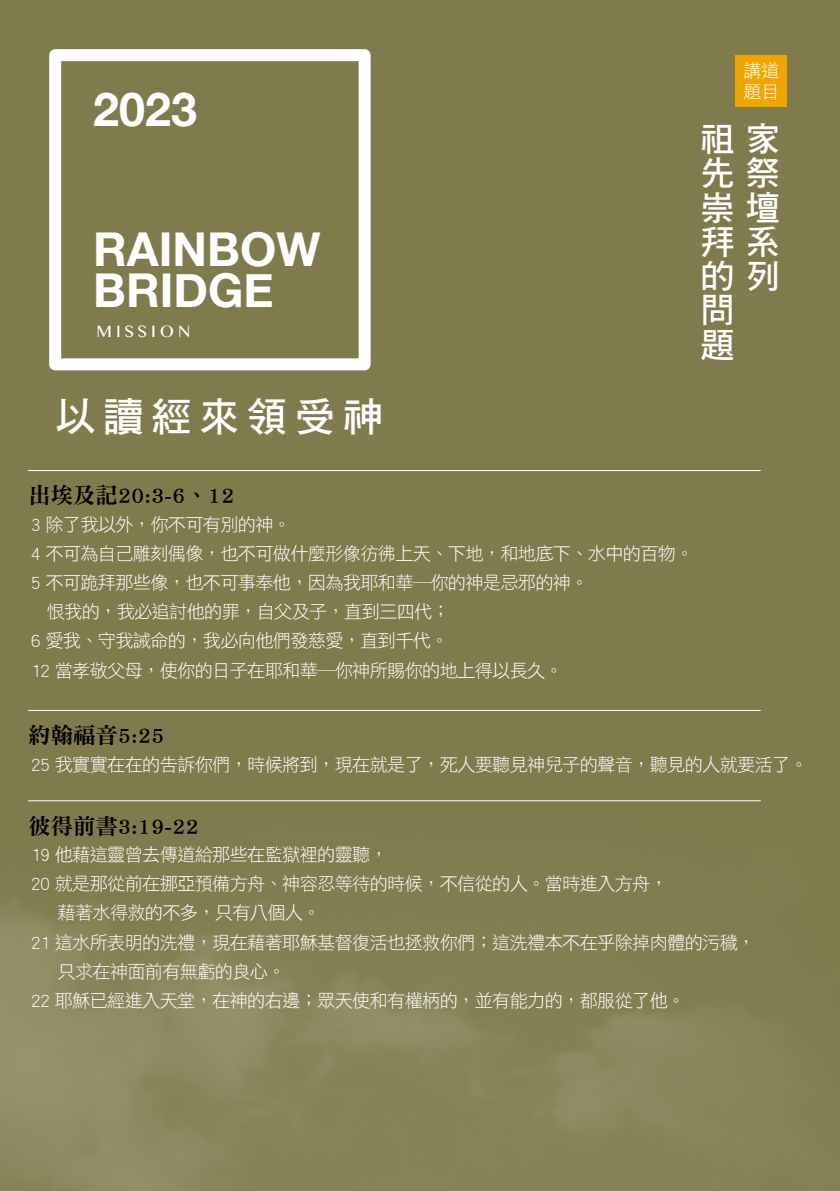
<style>
.page{position:relative;width:840px;height:1191px;background:#fff}
.page>*{position:absolute;margin:0;border:0;box-sizing:border-box;transform-origin:0 0}
.t1{font:700 46.6px/41px "Helvetica Neue";color:#fff}
.t2{font:40.6px "DF Hei Std W7";letter-spacing:.18em;color:#fff}
.t3{font:34.2px/34.2px "DF Hei Std W7";color:#fff}
.t4{font:22.4px "DF Ming Std W9";color:#000}
.t5{font:18.2px "DF Hei Std W3";letter-spacing:-.04em;color:#fff}
.t6{font:18px/21px "DF Hei Std W3";color:#fff}
.t7{font:16.6px "Gurmukhi MN";letter-spacing:.24em;color:#fff}
</style>
<div class="page">
<div style="left:0;top:0;width:839px;height:1191px;background:#807b4d"></div>
<img style="left:0;top:709px;width:795px;height:482px">
<div style="left:735px;top:55px;width:51px;height:51px;background:#eea600"></div>
<div style="left:49px;top:49px;width:321px;height:321px;border:12px solid #fff"></div>
<hr style="left:28px;top:470px;width:732px;height:1px;background:#fff">
<hr style="left:28px;top:710px;width:732px;height:1px;background:#fff">
<hr style="left:28px;top:800px;width:732px;height:1px;background:#fff">
<h1 class="t1" style="left:93px;top:90px;width:105px">2023</h1>
<h1 class="t1" style="left:93px;top:230px;width:228px">RAINBOW<br>BRIDGE</h1>
<p class="t7" style="left:96px;top:322px;width:95px">MISSION</p>
<h2 class="t2" style="left:55px;top:395px;width:329px">以讀經來領受神</h2>
<p class="t6" style="left:743px;top:59px;width:37px">講道題目</p>
<h3 class="t3" style="left:700px;top:121px;width:80px">祖家先祭崇壇拜系的列問<br>題</h3>
<p class="t4" style="left:28px;top:483px;width:207px">出埃及記20:3-6、12</p>
<p class="t5" style="left:31px;top:514px;width:262px">3 除了我以外，你不可有別的神。</p>
<p class="t5" style="left:31px;top:544px;width:664px">4 不可為自己雕刻偶像，也不可做什麼形像彷彿上天、下地，和地底下、水中的百物。</p>
<p class="t5" style="left:31px;top:573px;width:559px">5 不可跪拜那些像，也不可事奉他，因為我耶和華─你的神是忌邪的神。</p>
<p class="t5" style="left:47px;top:602px;width:404px">恨我的，我必追討他的罪，自父及子，直到三四代；</p>
<p class="t5" style="left:31px;top:631px;width:419px">6 愛我、守我誡命的，我必向他們發慈愛，直到千代。</p>
<p class="t5" style="left:31px;top:660px;width:533px">12 當孝敬父母，使你的日子在耶和華─你神所賜你的地上得以長久。</p>
<p class="t4" style="left:28px;top:723px;width:138px">約翰福音5:25</p>
<p class="t5" style="left:31px;top:754px;width:778px">25 我實實在在的告訴你們，時候將到，現在就是了，死人要聽見神兒子的聲音，聽見的人就要活了。</p>
<p class="t4" style="left:28px;top:813px;width:172px">彼得前書3:19-22</p>
<p class="t5" style="left:31px;top:844px;width:358px">19 他藉這靈曾去傳道給那些在監獄裡的靈聽，</p>
<p class="t5" style="left:31px;top:874px;width:638px">20 就是那從前在挪亞預備方舟、神容忍等待的時候，不信從的人。當時進入方舟，</p>
<p class="t5" style="left:57px;top:903px;width:264px">藉著水得救的不多，只有八個人。</p>
<p class="t5" style="left:31px;top:932px;width:725px">21 這水所表明的洗禮，現在藉著耶穌基督復活也拯救你們；這洗禮本不在乎除掉肉體的污穢，</p>
<p class="t5" style="left:57px;top:961px;width:229px">只求在神面前有無虧的良心。</p>
<p class="t5" style="left:31px;top:990px;width:655px">22 耶穌已經進入天堂，在神的右邊；眾天使和有權柄的，並有能力的，都服從了他。</p>
</div>
